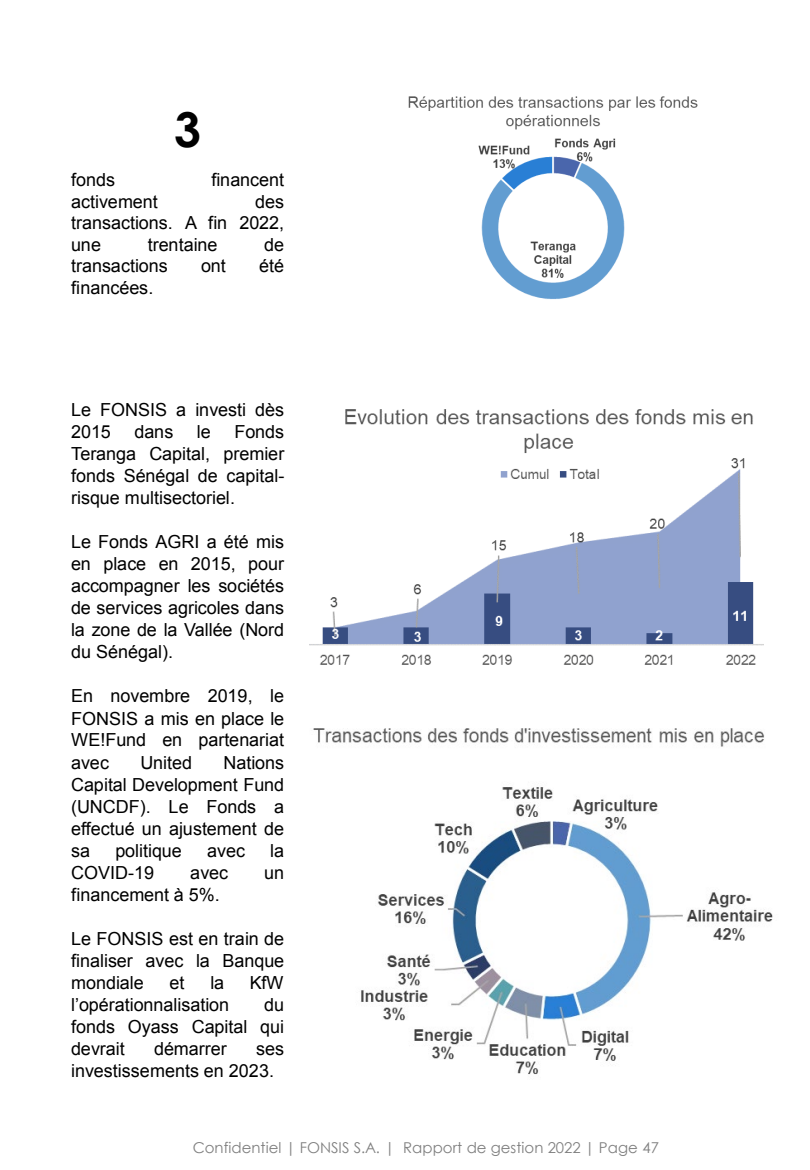
<style>
.page{position:relative;width:810px;height:1170px;background:#fff}
.page>*{position:absolute;margin:0;border:0;box-sizing:border-box;transform-origin:0 0}
.t1{font:700 48.15px "Century Gothic";color:#000}
.t2{font:18px/22px "Arial";color:#000;text-align:justify}
.t3{font:15px "Century Gothic";color:#7f7f7f}
</style>
<div class="page">
<img style="left:310px;top:409px;width:454px;height:256px">
<img style="left:313px;top:728px;width:460px;height:347px">
<img style="left:408px;top:96px;width:290px;height:204px">
<h1 class="t1" style="left:174px;top:93px;width:28px">3</h1>
<p class="t2" style="left:71px;top:169px;width:46px">fonds</p>
<p class="t2" style="left:211px;top:169px;width:74px">financent</p>
<p class="t2" style="left:71px;top:190px;width:88px">activement</p>
<p class="t2" style="left:71px;top:191px;width:215px;line-height:21.6px;text-indent:184px">des transactions. A fin 2022, une</p>
<p class="t2" style="left:148px;top:234px;width:71px">trentaine</p>
<p class="t2" style="left:264px;top:234px;width:21px">de</p>
<p class="t2" style="left:71px;top:255px;width:98px">transactions</p>
<p class="t2" style="left:201px;top:255px;width:26px">ont</p>
<p class="t2" style="left:259px;top:255px;width:27px">été</p>
<p class="t2" style="left:71px;top:277px;width:84px">financées.</p>
<p class="t2" style="left:71px;top:399px;width:215px">Le FONSIS a investi dès<br>2015</p>
<p class="t2" style="left:71px;top:421px;width:215px;text-indent:163px">Fonds Teranga Capital, premier fonds Sénégal de capital&shy;risque multisectoriel.</p>
<p class="t2" style="left:71px;top:531px;width:215px">Le Fonds AGRI a été mis en place en 2015, pour accompagner les sociétés de services agricoles dans la zone de la Vallée (Nord du Sénégal).</p>
<p class="t2" style="left:71px;top:685px;width:215px">En novembre 2019, le FONSIS a mis en place le WE!Fund en partenariat avec</p>
<p class="t2" style="left:134px;top:421px;width:40px">dans</p>
<p class="t2" style="left:197px;top:421px;width:15px">le</p>
<p class="t2" style="left:71px;top:751px;width:215px;text-indent:152px">Nations Capital Development Fund (UNCDF). Le Fonds a effectué un ajustement de sa</p>
<p class="t2" style="left:140px;top:751px;width:53px">United</p>
<p class="t2" style="left:115px;top:839px;width:68px">politique</p>
<p class="t2" style="left:207px;top:839px;width:39px">avec</p>
<p class="t2" style="left:270px;top:839px;width:15px">la</p>
<p class="t2" style="left:71px;top:862px;width:84px">COVID-19</p>
<p class="t2" style="left:190px;top:862px;width:39px">avec</p>
<p class="t2" style="left:264px;top:862px;width:21px">un</p>
<p class="t2" style="left:71px;top:884px;width:150px">financement à 5%.</p>
<p class="t2" style="left:71px;top:928px;width:215px">Le FONSIS est en train de finaliser avec la Banque mondiale</p>
<p class="t2" style="left:170px;top:972px;width:17px">et</p>
<p class="t2" style="left:210px;top:972px;width:15px">la</p>
<p class="t2" style="left:250px;top:972px;width:35px">KfW</p>
<p class="t2" style="left:71px;top:994px;width:160px">l’opérationnalisation</p>
<p class="t2" style="left:71px;top:994px;width:215px;text-indent:193px">du fonds Oyass Capital qui devrait</p>
<p class="t2" style="left:154px;top:1038px;width:74px">démarrer</p>
<p class="t2" style="left:71px;top:1038px;width:215px;text-indent:185px">ses investissements en 2023.</p>
<p class="t3" style="left:193px;top:1137px;width:468px">Confidentiel | FONSIS S.A. | Rapport de gestion 2022 | Page 47</p>
</div>
